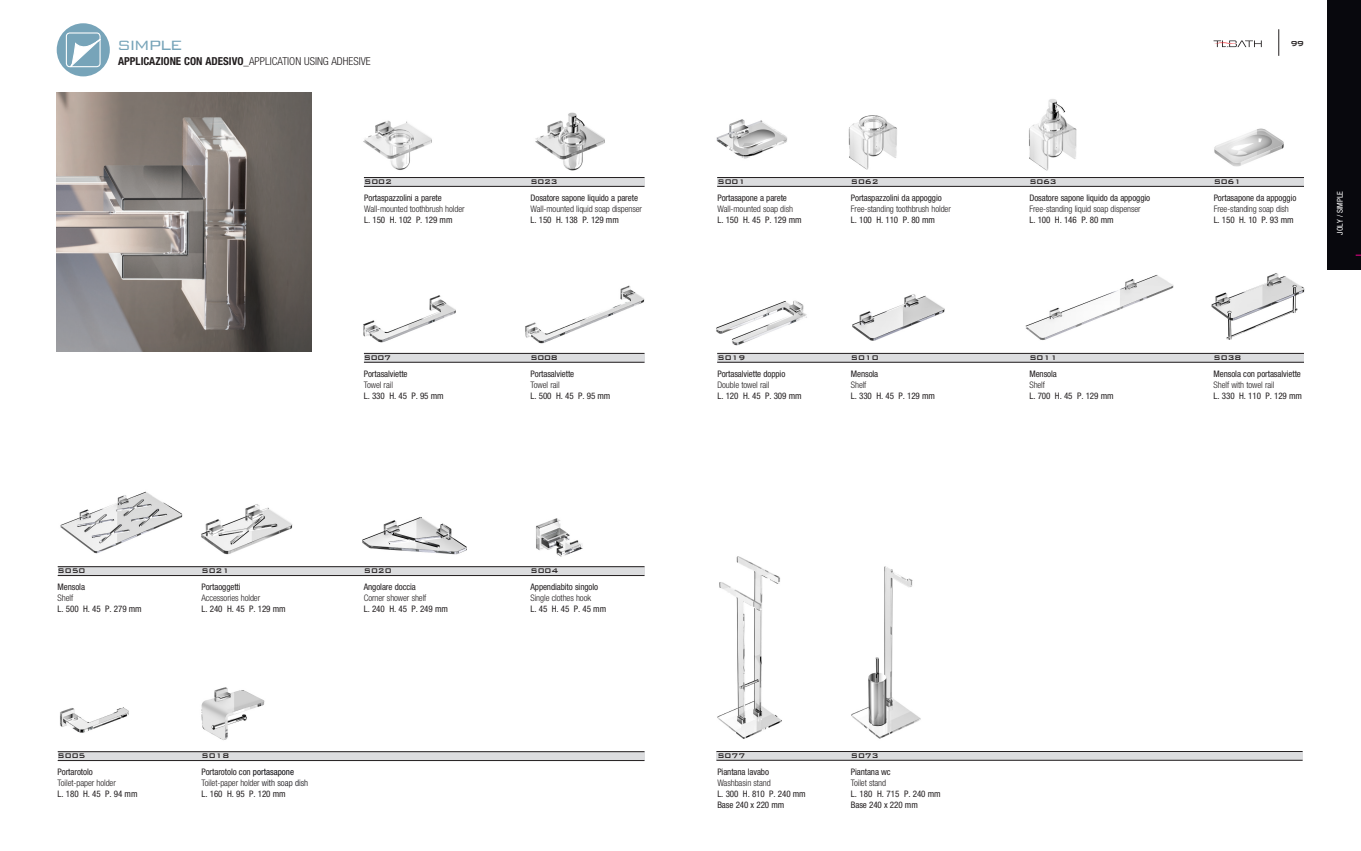
<style>
.page{position:relative;width:1361px;height:851px;background:#fff}
.page>*{position:absolute;margin:0;border:0;box-sizing:border-box;transform-origin:0 0}
.t1{font:300 18px "Bank Gothic";letter-spacing:-.1em;color:#77a4b9}
.Normale{font:300 condensed 11px "Helvetica Neue";color:#231f20}
.t2{font:500 9.6px "Bank Gothic";color:#231f20}
.Normale-2{font:condensed 9px "Helvetica Neue";letter-spacing:-.01em;color:#231f20}
.Normale-3{font:300 condensed 9px "Helvetica Neue";letter-spacing:-.01em;color:#231f20}
.Normale-4{font:500 9px "Bank Gothic";letter-spacing:-.01em;color:#231f20}
.t3{font:condensed 8px "Helvetica Neue";color:#fff}
.s1{font-weight:700}
.s2{font-weight:400}
.s3{color:#08080d}
</style>
<div class="page">
<div style="left:58px;top:751px;width:586px;height:9px;background:#dcdddf"></div>
<img style="left:201px;top:687px;width:64px;height:53px">
<img style="left:852px;top:294px;width:93px;height:47px">
<img style="left:716px;top:300px;width:91px;height:46px">
<img style="left:363px;top:295px;width:109px;height:59px">
<img style="left:535px;top:112px;width:70px;height:59px">
<img style="left:201px;top:504px;width:92px;height:51px">
<div style="left:717px;top:353px;width:587px;height:9px;background:#dcdddf"></div>
<hr style="left:717px;top:353px;width:587px;height:1px;background:#231f20">
<hr style="left:717px;top:362px;width:587px;height:1px;background:#231f20">
<div style="left:717px;top:177px;width:587px;height:9px;background:#dcdddf"></div>
<hr style="left:717px;top:177px;width:587px;height:1px;background:#231f20">
<hr style="left:717px;top:186px;width:587px;height:1px;background:#231f20">
<img style="left:717px;top:556px;width:65px;height:183px">
<img style="left:851px;top:566px;width:70px;height:173px">
<img style="left:1214px;top:128px;width:70px;height:39px">
<div style="left:364px;top:353px;width:280px;height:9px;background:#dcdddf"></div>
<hr style="left:364px;top:362px;width:280px;height:1px;background:#231f20">
<div style="left:364px;top:177px;width:280px;height:9px;background:#dcdddf"></div>
<hr style="left:364px;top:177px;width:280px;height:1px;background:#231f20">
<hr style="left:364px;top:186px;width:280px;height:1px;background:#231f20">
<img style="left:848px;top:115px;width:49px;height:55px">
<img style="left:1029px;top:99px;width:48px;height:72px">
<hr style="left:364px;top:353px;width:280px;height:1px;background:#231f20">
<div style="left:716px;top:751px;width:586px;height:9px;background:#dcdddf"></div>
<hr style="left:716px;top:759px;width:586px;height:1px;background:#231f20">
<hr style="left:716px;top:751px;width:586px;height:1px;background:#231f20">
<div style="left:58px;top:566px;width:586px;height:9px;background:#dcdddf"></div>
<hr style="left:58px;top:566px;width:586px;height:1px;background:#231f20">
<hr style="left:58px;top:575px;width:586px;height:1px;background:#231f20">
<hr style="left:58px;top:751px;width:586px;height:1px;background:#231f20">
<hr style="left:58px;top:760px;width:586px;height:1px;background:#231f20">
<div style="left:57px;top:23px;width:53px;height:53px;background:#77a4b9;border-radius:50%"></div>
<svg style="left:69px;top:39px;width:33px;height:30px"></svg>
<div style="left:66px;top:32px;width:35px;height:35px;border:1px solid #fff;border-radius:3px"></div>
<img style="left:363px;top:120px;width:69px;height:50px">
<img style="left:716px;top:119px;width:71px;height:40px">
<img style="left:525px;top:285px;width:120px;height:59px">
<img style="left:1025px;top:275px;width:149px;height:65px">
<img style="left:1211px;top:273px;width:94px;height:67px">
<img style="left:60px;top:491px;width:123px;height:63px">
<img style="left:362px;top:517px;width:105px;height:38px">
<img style="left:536px;top:518px;width:47px;height:39px">
<img style="left:60px;top:707px;width:69px;height:26px">
<img style="left:57px;top:92px;width:255px;height:259px">
<svg style="left:1213px;top:40px;width:48px;height:7px"></svg>
<svg style="left:1278px;top:29px;width:1px;height:27px"></svg>
<div style="left:1327px;top:0;width:34px;height:269px;background:#08080d"></div>
<p class="t1" style="left:117px;top:31px;width:67px">SIMPLE</p>
<p class="Normale" style="left:118px;top:55px;width:254px"><span class="s1">APPLICAZIONE CON ADESIVO</span><span class="s2">_</span>APPLICATION USING ADHESIVE</p>
<p class="Normale-4" style="left:364px;top:175px;width:29px">S002</p>
<p class="Normale-2" style="left:364px;top:193px;width:79px">Portaspazzolini a parete</p>
<p class="Normale-3" style="left:364px;top:204px;width:102px">Wall-mounted toothbrush holder</p>
<p class="Normale-2" style="left:364px;top:215px;width:90px">L. 150 H. 102 P. 129 mm</p>
<p class="Normale-4" style="left:364px;top:350px;width:29px">S007</p>
<p class="Normale-2" style="left:364px;top:368px;width:45px">Portasalviette</p>
<p class="Normale-3" style="left:364px;top:379px;width:31px">Towel rail</p>
<p class="Normale-2" style="left:364px;top:390px;width:81px">L. 330 H. 45 P. 95 mm</p>
<p class="Normale-4" style="left:530px;top:175px;width:29px">S023</p>
<p class="Normale-2" style="left:530px;top:193px;width:109px">Dosatore sapone liquido a parete</p>
<p class="Normale-3" style="left:530px;top:204px;width:113px">Wall-mounted liquid soap dispenser</p>
<p class="Normale-2" style="left:530px;top:215px;width:90px">L. 150 H. 138 P. 129 mm</p>
<p class="Normale-4" style="left:530px;top:350px;width:29px">S008</p>
<p class="Normale-2" style="left:530px;top:368px;width:45px">Portasalviette</p>
<p class="Normale-3" style="left:530px;top:379px;width:31px">Towel rail</p>
<p class="Normale-2" style="left:530px;top:390px;width:81px">L. 500 H. 45 P. 95 mm</p>
<p class="Normale-4" style="left:58px;top:564px;width:29px">S050</p>
<p class="Normale-2" style="left:58px;top:582px;width:29px">Mensola</p>
<p class="Normale-3" style="left:58px;top:593px;width:17px">Shelf</p>
<p class="Normale-2" style="left:58px;top:604px;width:86px">L. 500 H. 45 P. 279 mm</p>
<p class="Normale-4" style="left:58px;top:748px;width:29px">S005</p>
<p class="Normale-2" style="left:58px;top:766px;width:37px">Portarotolo</p>
<p class="Normale-3" style="left:58px;top:777px;width:60px">Toilet-paper holder</p>
<p class="Normale-2" style="left:58px;top:788px;width:81px">L. 180 H. 45 P. 94 mm</p>
<p class="Normale-4" style="left:201px;top:564px;width:29px">S021</p>
<p class="Normale-2" style="left:201px;top:582px;width:41px">Portaoggetti</p>
<p class="Normale-3" style="left:201px;top:593px;width:60px">Accessories holder</p>
<p class="Normale-2" style="left:201px;top:604px;width:86px">L. 240 H. 45 P. 129 mm</p>
<p class="Normale-4" style="left:364px;top:564px;width:29px">S020</p>
<p class="Normale-2" style="left:364px;top:582px;width:54px">Angolare doccia</p>
<p class="Normale-3" style="left:364px;top:593px;width:64px">Corner shower shelf</p>
<p class="Normale-2" style="left:364px;top:604px;width:86px">L. 240 H. 45 P. 249 mm</p>
<p class="Normale-4" style="left:201px;top:748px;width:29px">S018</p>
<p class="Normale-2" style="left:201px;top:766px;width:94px">Portarotolo con <span class="s3">portasapone</span></p>
<p class="Normale-3" style="left:201px;top:777px;width:108px">Toilet-paper holder <span class="s3">with soap dish</span></p>
<p class="Normale-2" style="left:201px;top:788px;width:86px">L. 160 H. 95 P. 120 mm</p>
<p class="Normale-4" style="left:530px;top:564px;width:29px">S004</p>
<p class="Normale-2" style="left:530px;top:582px;width:69px">Appendiabito singolo</p>
<p class="Normale-3" style="left:530px;top:593px;width:62px">Single clothes hook</p>
<p class="Normale-2" style="left:530px;top:604px;width:77px">L. 45 H. 45 P. 45 mm</p>
<p class="Normale-4" style="left:717px;top:175px;width:29px">S001</p>
<p class="Normale-2" style="left:717px;top:193px;width:71px">Portasapone a parete</p>
<p class="Normale-3" style="left:717px;top:204px;width:77px">Wall-mounted soap dish</p>
<p class="Normale-2" style="left:717px;top:215px;width:86px">L. 150 H. 45 P. 129 mm</p>
<p class="Normale-4" style="left:851px;top:175px;width:29px">S062</p>
<p class="Normale-2" style="left:851px;top:193px;width:92px">Portaspazzolini da appoggio</p>
<p class="Normale-3" style="left:851px;top:204px;width:102px">Free-standing toothbrush holder</p>
<p class="Normale-2" style="left:851px;top:215px;width:86px">L. 100 H. 110 P. 80 mm</p>
<p class="Normale-4" style="left:717px;top:350px;width:29px">S019</p>
<p class="Normale-2" style="left:717px;top:368px;width:69px">Portasalviette doppio</p>
<p class="Normale-3" style="left:717px;top:379px;width:53px">Double towel rail</p>
<p class="Normale-2" style="left:717px;top:390px;width:86px">L. 120 H. 45 P. 309 mm</p>
<p class="Normale-4" style="left:851px;top:350px;width:29px">S010</p>
<p class="Normale-2" style="left:851px;top:368px;width:29px">Mensola</p>
<p class="Normale-3" style="left:851px;top:379px;width:17px">Shelf</p>
<p class="Normale-2" style="left:851px;top:390px;width:86px">L. 330 H. 45 P. 129 mm</p>
<p class="Normale-4" style="left:717px;top:748px;width:29px">S077</p>
<p class="Normale-2" style="left:717px;top:766px;width:53px">Piantana lavabo</p>
<p class="Normale-3" style="left:717px;top:777px;width:55px">Washbasin stand</p>
<p class="Normale-2" style="left:717px;top:788px;width:90px">L. 300 H. 810 P. 240 mm</p>
<p class="Normale-2" style="left:717px;top:799px;width:68px">Base 240 x 220 mm</p>
<p class="Normale-4" style="left:851px;top:748px;width:29px">S073</p>
<p class="Normale-2" style="left:851px;top:766px;width:41px">Piantana wc</p>
<p class="Normale-3" style="left:851px;top:777px;width:37px">Toilet stand</p>
<p class="Normale-2" style="left:851px;top:788px;width:91px">L. 180 H. 715 P. 240 mm</p>
<p class="Normale-2" style="left:851px;top:799px;width:68px">Base 240 x 220 mm</p>
<p class="Normale-4" style="left:1029px;top:175px;width:29px">S063</p>
<p class="Normale-2" style="left:1029px;top:193px;width:122px">Dosatore sapone liquido da appoggio</p>
<p class="Normale-3" style="left:1029px;top:204px;width:113px">Free-standing liquid soap dispenser</p>
<p class="Normale-2" style="left:1029px;top:215px;width:86px">L. 100 H. 146 P. 80 mm</p>
<p class="Normale-4" style="left:1029px;top:350px;width:29px">S011</p>
<p class="Normale-2" style="left:1029px;top:368px;width:29px">Mensola</p>
<p class="Normale-3" style="left:1029px;top:379px;width:17px">Shelf</p>
<p class="Normale-2" style="left:1029px;top:390px;width:86px">L. 700 H. 45 P. 129 mm</p>
<p class="t2" style="left:1290px;top:36px;width:15px">99</p>
<p class="Normale-4" style="left:1213px;top:175px;width:29px">S061</p>
<p class="Normale-2" style="left:1213px;top:193px;width:84px">Portasapone da appoggio</p>
<p class="Normale-3" style="left:1213px;top:204px;width:77px">Free-standing soap dish</p>
<p class="Normale-2" style="left:1213px;top:215px;width:81px">L. 150 H. 10 P. 93 mm</p>
<p class="t3" style="left:1335px;top:234px;width:45px;rotate:-90deg">JOLY / SIMPLE</p>
<p class="Normale-4" style="left:1213px;top:350px;width:29px">S038</p>
<p class="Normale-2" style="left:1213px;top:368px;width:89px">Mensola con portasalviette</p>
<p class="Normale-3" style="left:1213px;top:379px;width:62px">Shelf with towel rail</p>
<p class="Normale-2" style="left:1213px;top:390px;width:90px">L. 330 H. 110 P. 129 mm</p>
</div>
